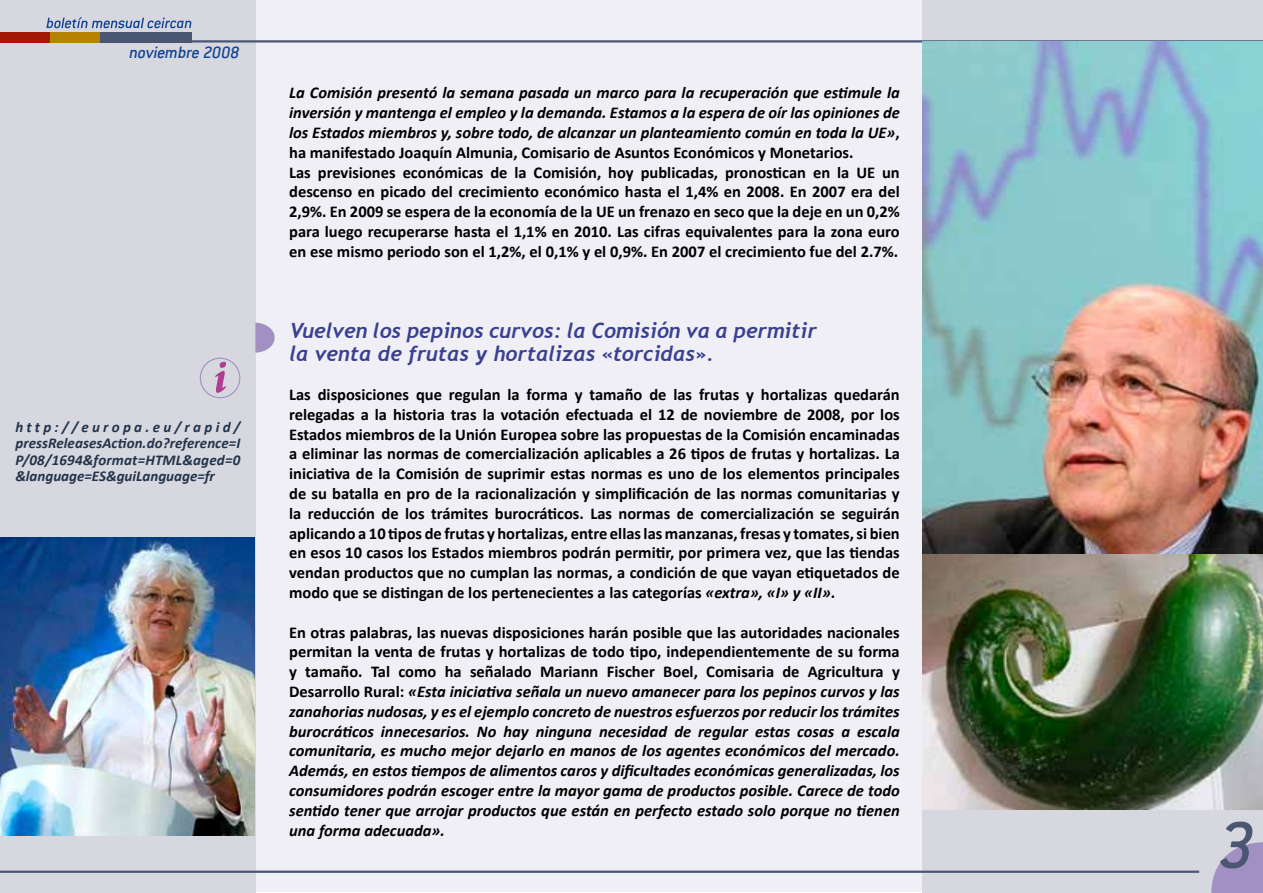
<style>
.page{position:relative;width:1263px;height:893px;background:#fff}
.page>*{position:absolute;margin:0;border:0;box-sizing:border-box;transform-origin:0 0}
.t1{font:italic 500 72px "Conduit ITC";color:#4a5672}
.t2{font:italic 700 21px/23.1px "Trebuchet";color:#384090}
.t3{font:italic 500 18px "Conduit ITC";letter-spacing:-.01em;color:#124392}
.t4{font:700 16.5px/19.8px "Calibri";color:#000}
.t5{font:italic 700 16.5px/19.8px "Calibri";color:#000;text-align:justify}
.t6{font:italic 700 15px/16.5px "Calibri";color:#22334a;text-align:justify}
.s1{font-style:italic}
.s2{font-style:normal}
</style>
<div class="page">
<div style="left:0;top:1px;width:1262px;height:891px;background:#f0eff5"></div>
<div style="left:0;top:0;width:255px;height:893px;background:#d7d7df"></div>
<div style="left:923px;top:0;width:340px;height:893px;background:#d7d7df"></div>
<div style="left:0;top:32px;width:50px;height:11px;background:#a41803"></div>
<div style="left:50px;top:32px;width:50px;height:11px;background:#b68300"></div>
<div style="left:100px;top:32px;width:91px;height:11px;background:#4a5672"></div>
<svg style="left:46px;top:17px;width:145px;height:11px"></svg>
<hr style="left:0;top:871px;width:1199px;height:2px;background:#4a5672">
<hr style="left:173px;top:40px;width:1090px;height:3px;background:#4a5672">
<svg style="left:1211px;top:842px;width:52px;height:51px"></svg>
<div style="left:200px;top:358px;width:40px;height:40px;border:1px solid #a290c2;border-radius:50%"></div>
<svg style="left:215px;top:362px;width:11px;height:31px"></svg>
<svg style="left:255px;top:323px;width:20px;height:30px"></svg>
<img style="left:923px;top:42px;width:340px;height:768px">
<img style="left:0;top:537px;width:255px;height:298px">
<p class="t3" style="left:129px;top:42px;width:112px">noviembre 2008</p>
<p class="t6" style="left:15px;top:418px;width:227px">http://europa.eu/rapid/ pressReleasesAction.do?reference=I P/08/1694&amp;format=HTML&amp;aged=0 &amp;language=ES&amp;guiLanguage=fr</p>
<p class="t4" style="left:289px;top:82px;width:612px"><span class="s1">La Comisión presentó la semana pasada un marco para la recuperación que estimule la inversión y mantenga el empleo y la demanda. Estamos a la espera de oír las opiniones de los Estados miembros y, sobre todo, de alcanzar un planteamiento común en toda la UE»</span>, ha manifestado Joaquín Almunia, Comisario de Asuntos Económicos y Monetarios.<br>Las previsiones económicas de la Comisión, hoy publicadas, pronostican en la UE un descenso en picado del crecimiento económico hasta el 1,4% en 2008. En 2007 era del 2,9%. En 2009 se espera de la economía de la UE un frenazo en seco que la deje en un 0,2% para luego recuperarse hasta el 1,1% en 2010. Las cifras equivalentes para la zona euro en ese mismo periodo son el 1,2%, el 0,1% y el 0,9%. En 2007 el crecimiento fue del 2.7%.</p>
<p class="t2" style="left:289px;top:319px;width:529px">Vuelven los pepinos curvos: la Comisión va a permitir la venta de frutas y hortalizas «torcidas».</p>
<p class="t4" style="left:289px;top:384px;width:612px;text-align:justify">Las disposiciones que regulan la forma y tamaño de las frutas y hortalizas quedarán relegadas a la historia tras la votación efectuada el 12 de noviembre de 2008, por los Estados miembros de la Unión Europea sobre las propuestas de la Comisión encaminadas a eliminar las normas de comercialización aplicables a 26 tipos de frutas y hortalizas. La iniciativa de la Comisión de suprimir estas normas es uno de los elementos principales de su batalla en pro de la racionalización y simplificación de las normas comunitarias y la reducción de los trámites burocráticos. Las normas de comercialización se seguirán aplicando a 10 tipos de frutas y hortalizas, entre ellas las manzanas, fresas y tomates, si bien en esos 10 casos los Estados miembros podrán permitir, por primera vez, que las tiendas vendan productos que no cumplan las normas, a condición de que vayan etiquetados de modo que se distingan de los pertenecientes a las categorías <span class="s1">«extra», «I» y «II»</span>.</p>
<p class="t5" style="left:289px;top:621px;width:612px"><span class="s2">En otras palabras, las nuevas disposiciones harán posible que las autoridades nacionales permitan la venta de frutas y hortalizas de todo tipo, independientemente de su forma y tamaño. Tal como ha señalado Mariann Fischer Boel, Comisaria de Agricultura y Desarrollo Rural:</span> «Esta iniciativa señala un nuevo amanecer para los pepinos curvos y las zanahorias nudosas, y es el ejemplo concreto de nuestros esfuerzos por reducir los trámites burocráticos innecesarios. No hay ninguna necesidad de regular estas cosas a escala comunitaria, es mucho mejor dejarlo en manos de los agentes económicos del mercado.<br>Además, en estos tiempos de alimentos caros y dificultades económicas generalizadas, los consumidores podrán escoger entre la mayor gama de productos posible. Carece de todo sentido tener que arrojar productos que están en perfecto estado solo porque no tienen una forma adecuada».</p>
<h1 class="t1" style="left:1219px;top:805px;width:38px">3</h1>
</div>
